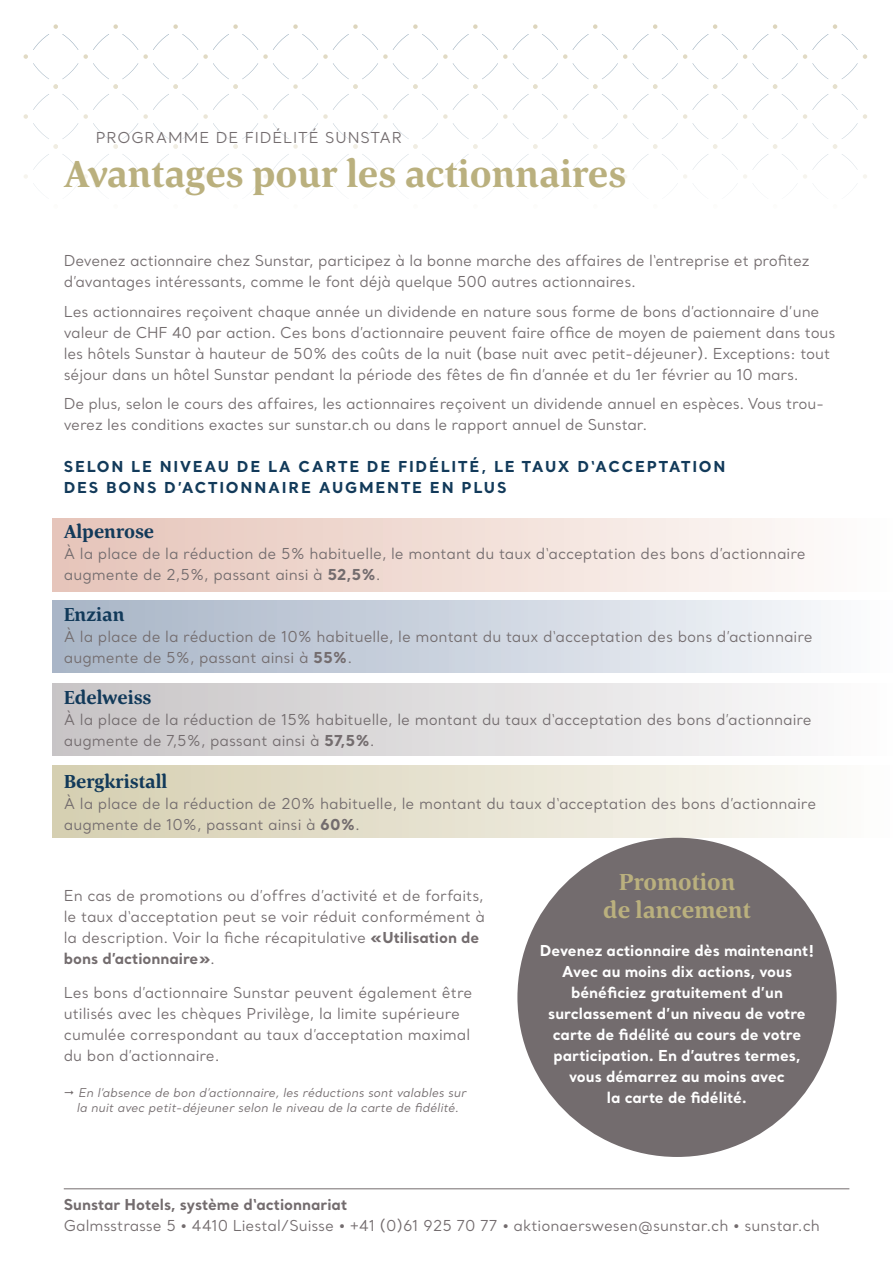
<style>
.page{position:relative;width:893px;height:1263px;background:#fff}
.page>*{position:absolute;margin:0;border:0;box-sizing:border-box;transform-origin:0 0}
.t1{font:700 39px "Corda";color:#bab07e}
.t2{font:700 24px/28.5px "Corda";color:#bab07e;text-align:center}
.t3{font:700 19.5px "Corda";color:#123a5a}
.t4{font:15px/21px "Santral";letter-spacing:-.01em;color:#736c6e}
.t5{font:700 15px/21px "Santral";color:#fff;text-align:center}
.t6{font:700 15px/21px "Santral";letter-spacing:.12em;color:#123a5a}
.t7{font:700 15px "Santral";color:#736c6e}
.t8{font:15px "Santral";letter-spacing:.06em;color:#736c6e}
.t9{font:italic 12px/15px "Santral";color:#736c6e}
.s1{font-weight:700}
</style>
<div class="page">
<div style="left:52px;top:601px;width:841px;height:72px;background:linear-gradient(to right,#a5b2c5,#fafbfd)"></div>
<div style="left:52px;top:684px;width:841px;height:72px;background:linear-gradient(to right,#c7c3c5,#fcfcfc)"></div>
<div style="left:52px;top:765px;width:841px;height:73px;background:linear-gradient(to right,#d4cdaf,#fdfcfa)"></div>
<div style="left:52px;top:519px;width:841px;height:72px;background:linear-gradient(to right,#e6c3b8,#fefdfc)"></div>
<svg style="left:24px;top:24px;width:543px;height:167px"></svg>
<svg style="left:573px;top:24px;width:294px;height:167px"></svg>
<hr style="left:64px;top:1188px;width:785px;height:1px;background:#736c6e">
<div style="left:517px;top:838px;width:320px;height:319px;background:#736c6e;border-radius:50%"></div>
<p class="t8" style="left:96px;top:128px;width:308px">PROGRAMME DE FIDÉLITÉ SUNSTAR</p>
<h1 class="t1" style="left:64px;top:148px;width:564px">Avantages pour les actionnaires</h1>
<p class="t4" style="left:64px;top:250px;width:747px">Devenez actionnaire chez Sunstar, participez à la bonne marche des affaires de l‘entreprise et profitez d’avantages intéressants, comme le font déjà quelque 500 autres actionnaires.</p>
<p class="t4" style="left:64px;top:301px;width:773px">Les actionnaires reçoivent chaque année un dividende en nature sous forme de bons d’actionnaire d’une valeur de CHF 40 par action. Ces bons d’actionnaire peuvent faire office de moyen de paiement dans tous les hôtels Sunstar à hauteur de 50% des coûts de la nuit (base nuit avec petit-déjeuner). Exceptions: tout séjour dans un hôtel Sunstar pendant la période des fêtes de fin d’année et du 1er février au 10 mars.</p>
<p class="t4" style="left:64px;top:393px;width:762px">De plus, selon le cours des affaires, les actionnaires reçoivent un dividende annuel en espèces. Vous trou&shy;verez les conditions exactes sur sunstar.ch ou dans le rapport annuel de Sunstar.</p>
<p class="t6" style="left:64px;top:456px;width:663px">SELON LE NIVEAU DE LA CARTE DE FIDÉLITÉ, LE TAUX D‘ACCEPTATION<br>DES BONS D’ACTIONNAIRE AUGMENTE EN PLUS</p>
<h3 class="t3" style="left:64px;top:519px;width:92px">Alpenrose</h3>
<p class="t4" style="left:64px;top:543px;width:743px">À la place de la réduction de 5% habituelle, le montant du taux d‘acceptation des bons d’actionnaire augmente de 2,5%, passant ainsi à <span class="s1">52,5%</span>.</p>
<h3 class="t3" style="left:64px;top:602px;width:62px">Enzian</h3>
<p class="t4" style="left:64px;top:626px;width:750px">À la place de la réduction de 10% habituelle, le montant du taux d‘acceptation des bons d’actionnaire augmente de 5%, passant ainsi à <span class="s1">55%</span>.</p>
<h3 class="t3" style="left:64px;top:685px;width:89px">Edelweiss</h3>
<p class="t4" style="left:64px;top:709px;width:750px">À la place de la réduction de 15% habituelle, le montant du taux d‘acceptation des bons d’actionnaire augmente de 7,5%, passant ainsi à <span class="s1">57,5%</span>.</p>
<h3 class="t3" style="left:64px;top:768px;width:105px">Bergkristall</h3>
<p class="t4" style="left:64px;top:792px;width:754px">À la place de la réduction de 20% habituelle, le montant du taux d‘acceptation des bons d’actionnaire augmente de 10%, passant ainsi à <span class="s1">60%</span>.</p>
<p class="t4" style="left:64px;top:885px;width:423px">En cas de promotions ou d’offres d’activité et de forfaits, le taux d‘acceptation peut se voir réduit conformément à la description. Voir la fiche récapitulative <span class="s1">«Utilisation de bons d’actionnaire»</span>.</p>
<p class="t4" style="left:64px;top:981px;width:410px">Les bons d’actionnaire Sunstar peuvent également être utilisés avec les chèques Privilège, la limite supérieure cumulée correspondant au taux d’acceptation maximal du bon d’actionnaire.</p>
<p class="t9" style="left:77px;top:1085px;width:391px">En l’absence de bon d’actionnaire, les réductions sont valables sur la nuit avec petit-déjeuner selon le niveau de la carte de fidélité.</p>
<h2 class="t2" style="left:603px;top:867px;width:149px">Promotion de lancement</h2>
<p class="t5" style="left:540px;top:940px;width:276px">Devenez actionnaire dès maintenant!<br>Avec au moins dix actions, vous bénéficiez gratuitement d’un surclassement d’un niveau de votre carte de fidélité au cours de votre participation. En d’autres termes, vous démarrez au moins avec<br>la carte de fidélité.</p>
<p class="t7" style="left:64px;top:1195px;width:285px">Sunstar Hotels, système d‘actionnariat</p>
<p class="t4" style="left:64px;top:1215px;width:758px">Galmsstrasse 5 • 4410 Liestal/Suisse • +41 (0)61 925 70 77 • aktionaerswesen@sunstar.ch • sunstar.ch</p>
</div>
